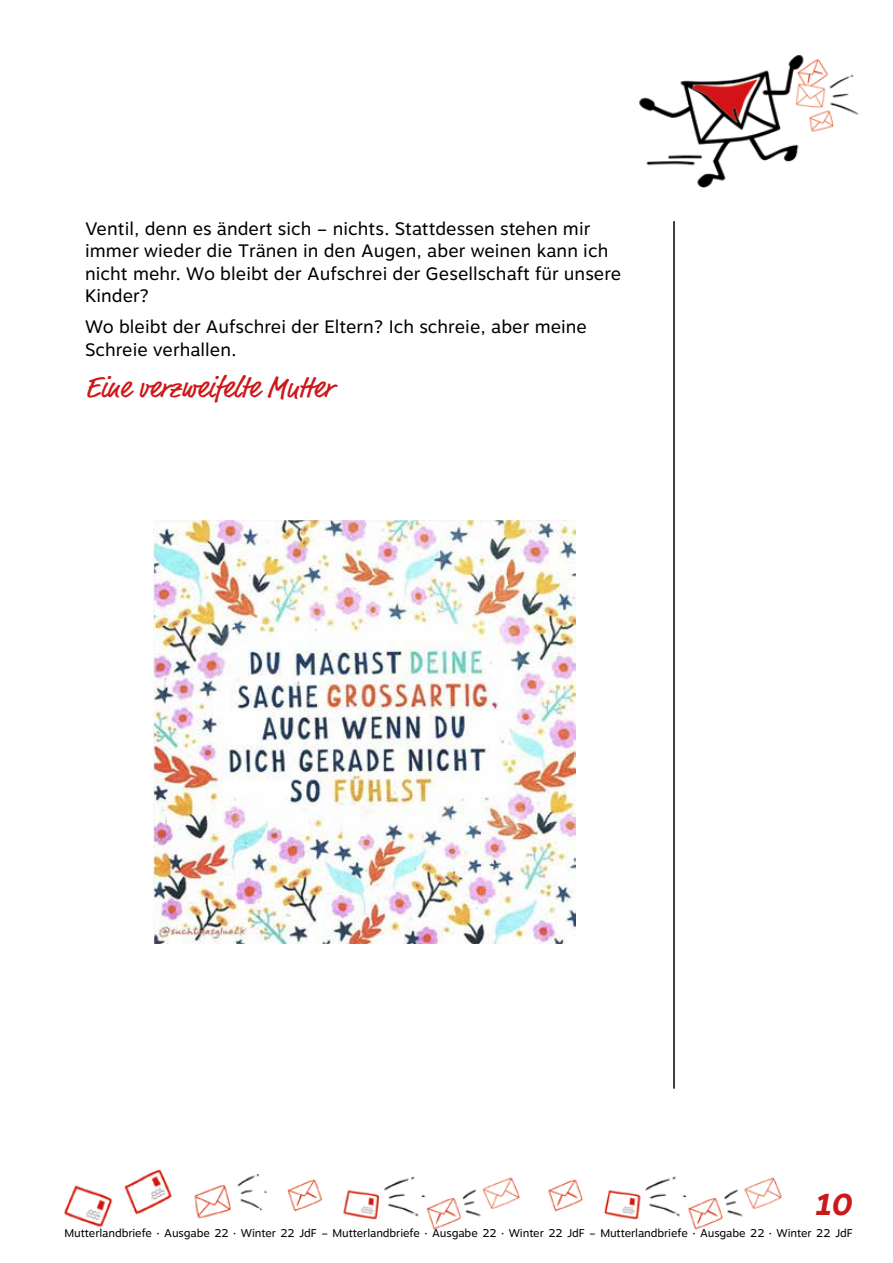
<style>
.page{position:relative;width:893px;height:1263px;background:#fff}
.page>*{position:absolute;margin:0;border:0;box-sizing:border-box;transform-origin:0 0}
.t1{font:30px "Market Pro";color:#cd1719}
.t2{font:italic 700 30px "Motiva Sans";color:#cd1719}
.t3{font:18px/22.5px "Motiva Sans";color:#000}
.t4{font:11.25px "Motiva Sans";letter-spacing:-.01em;color:#000}
</style>
<div class="page">
<hr style="left:673px;top:221px;width:2px;height:868px;background:#000">
<img style="left:639px;top:54px;width:220px;height:135px">
<img style="left:63px;top:1169px;width:457px;height:61px">
<img style="left:548px;top:1176px;width:234px;height:54px">
<img style="left:153px;top:521px;width:423px;height:423px">
<p class="t3" style="left:85px;top:217px;width:538px">Ventil, denn es ändert sich – nichts. Stattdessen stehen mir immer wieder die Tränen in den Augen, aber weinen kann ich nicht mehr. Wo bleibt der Aufschrei der Gesellschaft für unsere Kinder?</p>
<p class="t3" style="left:85px;top:316px;width:504px">Wo bleibt der Aufschrei der Eltern? Ich schreie, aber meine<br>Schreie verhallen.</p>
<h1 class="t1" style="left:85px;top:367px;width:250px">Eine verzweifelte Mutter</h1>
<h1 class="t2" style="left:815px;top:1182px;width:39px">10</h1>
<p class="t4" style="left:65px;top:1225px;width:789px">Mutterlandbriefe · Ausgabe 22 · Winter 22 JdF – Mutterlandbriefe · Ausgabe 22 · Winter 22 JdF – Mutterlandbriefe · Ausgabe 22 · Winter 22 JdF</p>
</div>
